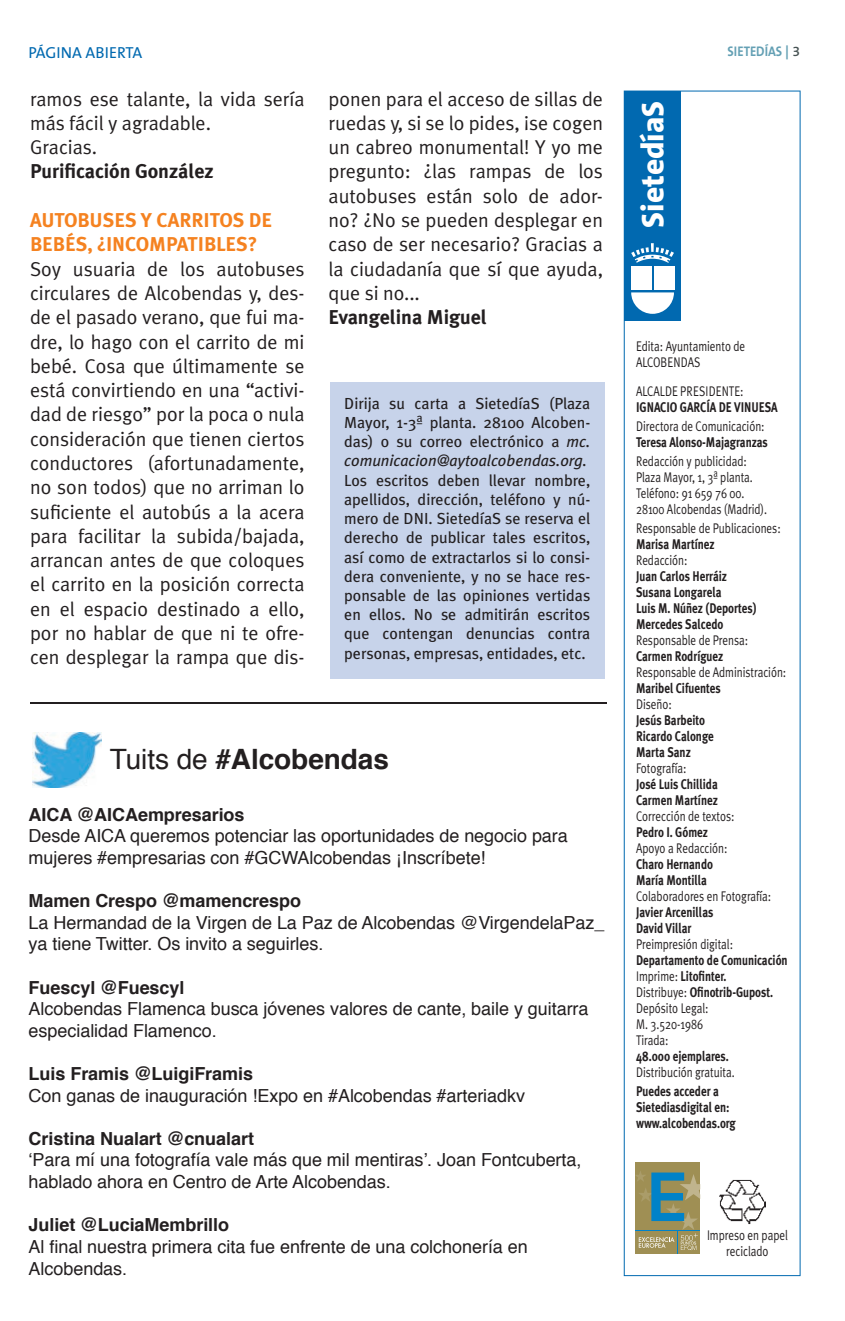
<style>
.page{position:relative;width:845px;height:1321px;background:#fff}
.page>*{position:absolute;margin:0;border:0;box-sizing:border-box;transform-origin:0 0}
.t1{font:800 31.4px "The Sans B8";letter-spacing:-.005em;color:#fff}
.t2{font:700 28px "Helvetica";letter-spacing:-.005em;color:#231f20}
.t3{font:20px/24.2px "Meta Plus Normal";letter-spacing:-.005em;color:#231f20;text-align:justify}
.t4{font:700 20px/24.2px "Meta Plus";letter-spacing:-.005em;color:#f58220}
.t5{font:700 20px "Meta Plus";letter-spacing:-.005em;color:#231f20}
.t6{font:18px/21.6px "Helvetica";letter-spacing:-.005em;color:#231f20}
.t7{font:700 18px "Helvetica";letter-spacing:-.005em;color:#231f20}
.t8{font:16px/19.2px "Meta Plus";letter-spacing:-.005em;color:#231f20;text-align:justify}
.t9{font:16px "The Sans B5 Plain";color:#0169b0}
.t10{font:700 14px/16px "Meta Plus";letter-spacing:-.005em;color:#231f20;scale:.8 1}
.t11{font:14px/16px "Meta Plus Normal";letter-spacing:-.005em;color:#231f20;scale:.8 1}
.t12{font:700 14px "The Sans B7";color:#64a0b4;scale:.9 1}
.s1{font-family:"The Sans B6";font-weight:600;color:#475354}
.s2{font-family:"Meta Plus Normal";font-weight:400}
.s3{font-style:italic}
.s4{font-weight:400}
</style>
<div class="page">
<div style="left:330px;top:382px;width:274px;height:296px;background:#c7d3ea"></div>
<hr style="left:31px;top:702px;width:576px;height:1px;background:#231f20">
<img style="left:33px;top:732px;width:68px;height:56px">
<svg style="left:623px;top:91px;width:177px;height:1184px"></svg>
<div style="left:624px;top:91px;width:57px;height:229px;background:#0169b0"></div>
<div style="left:631px;top:266px;width:20px;height:23px;background:#fff"></div>
<svg style="left:631px;top:243px;width:43px;height:20px"></svg>
<svg style="left:631px;top:292px;width:43px;height:22px"></svg>
<div style="left:654px;top:266px;width:20px;height:23px;background:#fff"></div>
<div style="left:635px;top:1162px;width:65px;height:91px;background:#9f8f54"></div>
<svg style="left:635px;top:1171px;width:65px;height:82px"></svg>
<img style="left:719px;top:1177px;width:46px;height:47px">
<p class="t9" style="left:29px;top:43px;width:115px">PÁGINA ABIERTA</p>
<p class="t12" style="left:727px;top:44px;width:82px">SIETEDÍAS | <span class="s1">3</span></p>
<p class="t3" style="left:30px;top:86px;width:276px;text-align:left">ramos ese talante, la vida sería más fácil y agradable.<br>Gracias.</p>
<p class="t5" style="left:30px;top:160px;width:185px">Purificación González</p>
<p class="t4" style="left:30px;top:208px;width:243px">AUTOBUSES Y CARRITOS DE<br>BEBÉS, ¿INCOMPATIBLES?</p>
<p class="t3" style="left:30px;top:256px;width:276px">Soy usuaria de los autobuses circulares de Alcobendas y, des&shy;de el pasado verano, que fui ma&shy;dre, lo hago con el carrito de mi bebé. Cosa que últimamente se está convirtiendo en una “activi&shy;dad de riesgo” por la poca o nula consideración que tienen ciertos conductores (afortunadamente, no son todos) que no arriman lo suficiente el autobús a la acera para facilitar la subida/bajada, arrancan antes de que coloques el carrito en la posición correcta en el espacio destinado a ello, por no hablar de que ni te ofre&shy;cen desplegar la rampa que dis-</p>
<p class="t3" style="left:328px;top:86px;width:276px">ponen para el acceso de sillas de ruedas y, si se lo pides, ¡se cogen un cabreo monumental! Y yo me pregunto: ¿las rampas de los autobuses están solo de ador&shy;no? ¿No se pueden desplegar en caso de ser necesario? Gracias a la ciudadanía que sí que ayuda, que si no...</p>
<p class="t5" style="left:328px;top:306px;width:160px">Evangelina Miguel</p>
<h1 class="t1" style="left:636px;top:227px;width:128px;rotate:-90deg">SietedíaS</h1>
<p class="t11" style="left:636px;top:338px;width:138px">Edita: Ayuntamiento de<br>ALCOBENDAS</p>
<p class="t11" style="left:636px;top:383px;width:136px">ALCALDE PRESIDENTE:</p>
<p class="t10" style="left:636px;top:399px;width:179px">IGNACIO GARCÍA DE VINUESA</p>
<p class="t11" style="left:636px;top:418px;width:162px">Directora de Comunicación:</p>
<p class="t10" style="left:636px;top:434px;width:166px">Teresa Alonso-Majagranzas</p>
<p class="t11" style="left:636px;top:453px;width:165px">Redacción y publicidad:<br>Plaza Mayor, 1, 3ª planta.<br>Teléfono: 91 659 76 00.<br>28100 Alcobendas (Madrid).</p>
<p class="t11" style="left:636px;top:520px;width:182px">Responsable de Publicaciones:</p>
<p class="t10" style="left:636px;top:536px;width:100px">Marisa Martínez</p>
<p class="t11" style="left:636px;top:552px;width:66px">Redacción:</p>
<p class="t10" style="left:636px;top:568px;width:152px">Juan Carlos Herráiz<br>Susana Longarela<br>Luis M. Núñez (Deportes)<br>Mercedes Salcedo</p>
<p class="t11" style="left:636px;top:632px;width:141px">Responsable de Prensa:</p>
<p class="t10" style="left:636px;top:648px;width:110px">Carmen Rodríguez</p>
<p class="t11" style="left:636px;top:664px;width:189px">Responsable de Administración:</p>
<p class="t10" style="left:636px;top:680px;width:107px">Maribel Cifuentes</p>
<p class="t11" style="left:636px;top:696px;width:46px">Diseño:</p>
<p class="t10" style="left:636px;top:712px;width:99px">Jesús Barbeito<br>Ricardo Calonge<br>Marta Sanz</p>
<p class="t11" style="left:636px;top:760px;width:65px">Fotografía:</p>
<p class="t10" style="left:636px;top:776px;width:104px">José Luis Chillida<br>Carmen Martínez</p>
<p class="t11" style="left:636px;top:808px;width:124px">Corrección de textos:</p>
<p class="t10" style="left:636px;top:824px;width:91px">Pedro I. Gómez</p>
<p class="t11" style="left:636px;top:840px;width:116px">Apoyo a Redacción:</p>
<p class="t10" style="left:636px;top:856px;width:98px">Charo Hernando<br>María Montilla</p>
<p class="t11" style="left:636px;top:888px;width:170px">Colaboradores en Fotografía:</p>
<p class="t10" style="left:636px;top:904px;width:98px">Javier Arcenillas<br>David Villar</p>
<p class="t11" style="left:636px;top:936px;width:123px">Preimpresión digital:</p>
<p class="t10" style="left:636px;top:952px;width:191px">Departamento de Comunicación<br><span class="s2">Imprime:</span> Litofinter.<br><span class="s2">Distribuye:</span> Ofinotrib-Gupost.</p>
<p class="t11" style="left:636px;top:1000px;width:92px">Depósito Legal:<br>M. 3.520-1986<br>Tirada:</p>
<p class="t10" style="left:636px;top:1048px;width:117px">48.000 ejemplares.</p>
<p class="t11" style="left:636px;top:1064px;width:125px">Distribución gratuita.</p>
<p class="t10" style="left:636px;top:1083px;width:126px">Puedes acceder a<br>Sietediasdigital en: www.alcobendas.org</p>
<p class="t8" style="left:344px;top:393px;width:247px">Dirija su carta a SietedíaS (Plaza Mayor, 1-3ª planta. 28100 Alcoben&shy;das) o su correo electrónico a <span class="s3">mc. comunicacion@aytoalcobendas.org.</span></p>
<p class="t8" style="left:344px;top:470px;width:247px">Los escritos deben llevar nombre, apellidos, dirección, teléfono y nú&shy;mero de DNI. SietedíaS se reserva el derecho de publicar tales escritos, así como de extractarlos si lo consi&shy;dera conveniente, y no se hace res&shy;ponsable de las opiniones vertidas en ellos. No se admitirán escritos que contengan denuncias contra personas, empresas, entidades, etc.</p>
<h2 class="t2" style="left:110px;top:739px;width:281px"><span class="s4">Tuits de</span> #Alcobendas</h2>
<p class="t7" style="left:29px;top:802px;width:217px">AICA @AICAempresarios</p>
<p class="t6" style="left:29px;top:826px;width:540px">Desde AICA queremos potenciar las oportunidades de negocio para mujeres #empresarias con #GCWAlcobendas ¡Inscríbete!</p>
<p class="t7" style="left:29px;top:888px;width:274px">Mamen Crespo @mamencrespo</p>
<p class="t6" style="left:29px;top:912px;width:577px">La Hermandad de la Virgen de La Paz de Alcobendas @VirgendelaPaz_ ya tiene Twitter. Os invito a seguirles.</p>
<p class="t7" style="left:29px;top:974px;width:157px">Fuescyl @Fuescyl</p>
<p class="t6" style="left:29px;top:999px;width:561px">Alcobendas Flamenca busca jóvenes valores de cante, baile y guitarra especialidad Flamenco.</p>
<p class="t7" style="left:29px;top:1061px;width:226px">Luis Framis @LuigiFramis</p>
<p class="t6" style="left:29px;top:1085px;width:498px">Con ganas de inauguración !Expo en #Alcobendas #arteriadkv</p>
<p class="t7" style="left:29px;top:1126px;width:227px">Cristina Nualart @cnualart</p>
<p class="t6" style="left:29px;top:1150px;width:554px">‘Para mí una fotografía vale más que mil mentiras’. Joan Fontcuberta, hablado ahora en Centro de Arte Alcobendas.</p>
<p class="t7" style="left:29px;top:1212px;width:202px">Juliet @LuciaMembrillo</p>
<p class="t6" style="left:29px;top:1236px;width:500px">Al final nuestra primera cita fue enfrente de una colchonería en<br>Alcobendas.</p>
<p class="t11" style="left:707px;top:1226px;width:103px;text-align:center">Impreso en papel reciclado</p>
</div>
